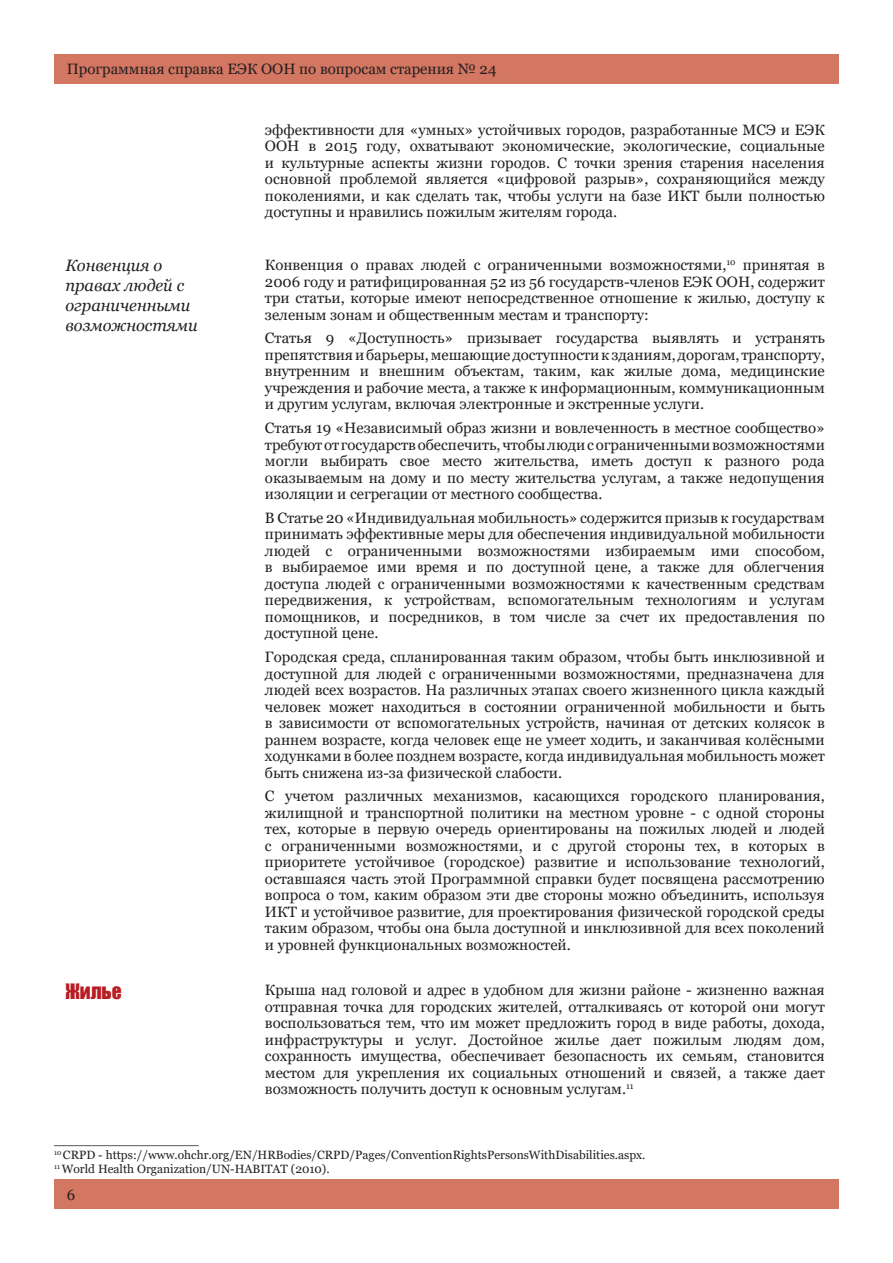
<style>
.page{position:relative;width:893px;height:1263px;background:#fff}
.page>*{position:absolute;margin:0;border:0;box-sizing:border-box;transform-origin:0 0}
.Red_title{font:19.5px "Impact";color:#ba1c24}
.Red_title-2{font:italic 16.5px/19.8px "Georgia";color:#231f20}
.Georgia_10_regular{font:15px/16.5px "Georgia";color:#231f20;text-align:justify}
.Georgia_10_regular-2{font:12px "Georgia";color:#231f20}
</style>
<div class="page">
<div style="left:54px;top:54px;width:785px;height:29px;background:#d37662"></div>
<div style="left:54px;top:1180px;width:785px;height:29px;background:#d37662"></div>
<p class="Georgia_10_regular" style="left:67px;top:61px;width:431px">Программная справка ЕЭК ООН по вопросам старения № 24</p>
<p class="Georgia_10_regular" style="left:265px;top:122px;width:561px">эффективности для «умных» устойчивых городов, разработанные МСЭ и ЕЭК ООН в 2015 году, охватывают экономические, экологические, социальные и культурные аспекты жизни городов. С точки зрения старения населения основной проблемой является «цифровой разрыв», сохраняющийся между поколениями, и как сделать так, чтобы услуги на базе ИКТ были полностью доступны и нравились пожилым жителям города.</p>
<p class="Red_title-2" style="left:65px;top:256px;width:134px">Конвенция о правах людей с ограниченными возможностями</p>
<p class="Georgia_10_regular" style="left:265px;top:257px;width:561px">Конвенция о правах людей с ограниченными возможностями,<sup>10</sup> принятая в 2006 году и ратифицированная 52 из 56 государств-членов ЕЭК ООН, содержит три статьи, которые имеют непосредственное отношение к жилью, доступу к зеленым зонам и общественным местам и транспорту:</p>
<p class="Georgia_10_regular" style="left:265px;top:330px;width:561px">Статья 9 «Доступность» призывает государства выявлять и устранять препятствия и барьеры, мешающие доступности к зданиям, дорогам, транспорту, внутренним и внешним объектам, таким, как жилые дома, медицинские учреждения и рабочие места, а также к информационным, коммуникационным и другим услугам, включая электронные и экстренные услуги.</p>
<p class="Georgia_10_regular" style="left:265px;top:420px;width:561px">Статья 19 «Независимый образ жизни и вовлеченность в местное сообщество» требуют от государств обеспечить, чтобы люди с ограниченными возможностями могли выбирать свое место жительства, иметь доступ к разного рода оказываемым на дому и по месту жительства услугам, а также недопущения изоляции и сегрегации от местного сообщества.</p>
<p class="Georgia_10_regular" style="left:265px;top:510px;width:561px">В Статье 20 «Индивидуальная мобильность» содержится призыв к государствам принимать эффективные меры для обеспечения индивидуальной мобильности людей с ограниченными возможностями избираемым ими способом, в выбираемое ими время и по доступной цене, а также для облегчения доступа людей с ограниченными возможностями к качественным средствам передвижения, к устройствам, вспомогательным технологиям и услугам помощников, и посредников, в том числе за счет их предоставления по доступной цене.</p>
<p class="Georgia_10_regular" style="left:265px;top:649px;width:561px">Городская среда, спланированная таким образом, чтобы быть инклюзивной и доступной для людей с ограниченными возможностями, предназначена для людей всех возрастов. На различных этапах своего жизненного цикла каждый человек может находиться в состоянии ограниченной мобильности и быть в зависимости от вспомогательных устройств, начиная от детских колясок в раннем возрасте, когда человек еще не умеет ходить, и заканчивая колёсными ходунками в более позднем возрасте, когда индивидуальная мобильность может быть снижена из-за физической слабости.</p>
<p class="Georgia_10_regular" style="left:265px;top:788px;width:561px">С учетом различных механизмов, касающихся городского планирования, жилищной и транспортной политики на местном уровне - с одной стороны тех, которые в первую очередь ориентированы на пожилых людей и людей с ограниченными возможностями, и с другой стороны тех, в которых в приоритете устойчивое (городское) развитие и использование технологий, оставшаяся часть этой Программной справки будет посвящена рассмотрению вопроса о том, каким образом эти две стороны можно объединить, используя ИКТ и устойчивое развитие, для проектирования физической городской среды таким образом, чтобы она была доступной и инклюзивной для всех поколений и уровней функциональных возможностей.</p>
<p class="Red_title" style="left:65px;top:976px;width:58px">Жилье</p>
<p class="Georgia_10_regular" style="left:265px;top:982px;width:561px">Крыша над головой и адрес в удобном для жизни районе - жизненно важная отправная точка для городских жителей, отталкиваясь от которой они могут воспользоваться тем, что им может предложить город в виде работы, дохода, инфраструктуры и услуг. Достойное жилье дает пожилым людям дом, сохранность имущества, обеспечивает безопасность их семьям, становится местом для укрепления их социальных отношений и связей, а также дает возможность получить доступ к основным услугам.<sup>11</sup></p>
<p class="Georgia_10_regular" style="left:54px;top:1131px;width:146px">_______________</p>
<p class="Georgia_10_regular-2" style="left:54px;top:1147px;width:593px"><sup>10</sup> CRPD - https://www.ohchr.org/EN/HRBodies/CRPD/Pages/ConventionRightsPersonsWithDisabilities.aspx.</p>
<p class="Georgia_10_regular-2" style="left:54px;top:1162px;width:277px"><sup>11</sup> World Health Organization/UN-HABITAT (2010).</p>
<p class="Georgia_10_regular" style="left:67px;top:1187px;width:10px">6</p>
</div>
